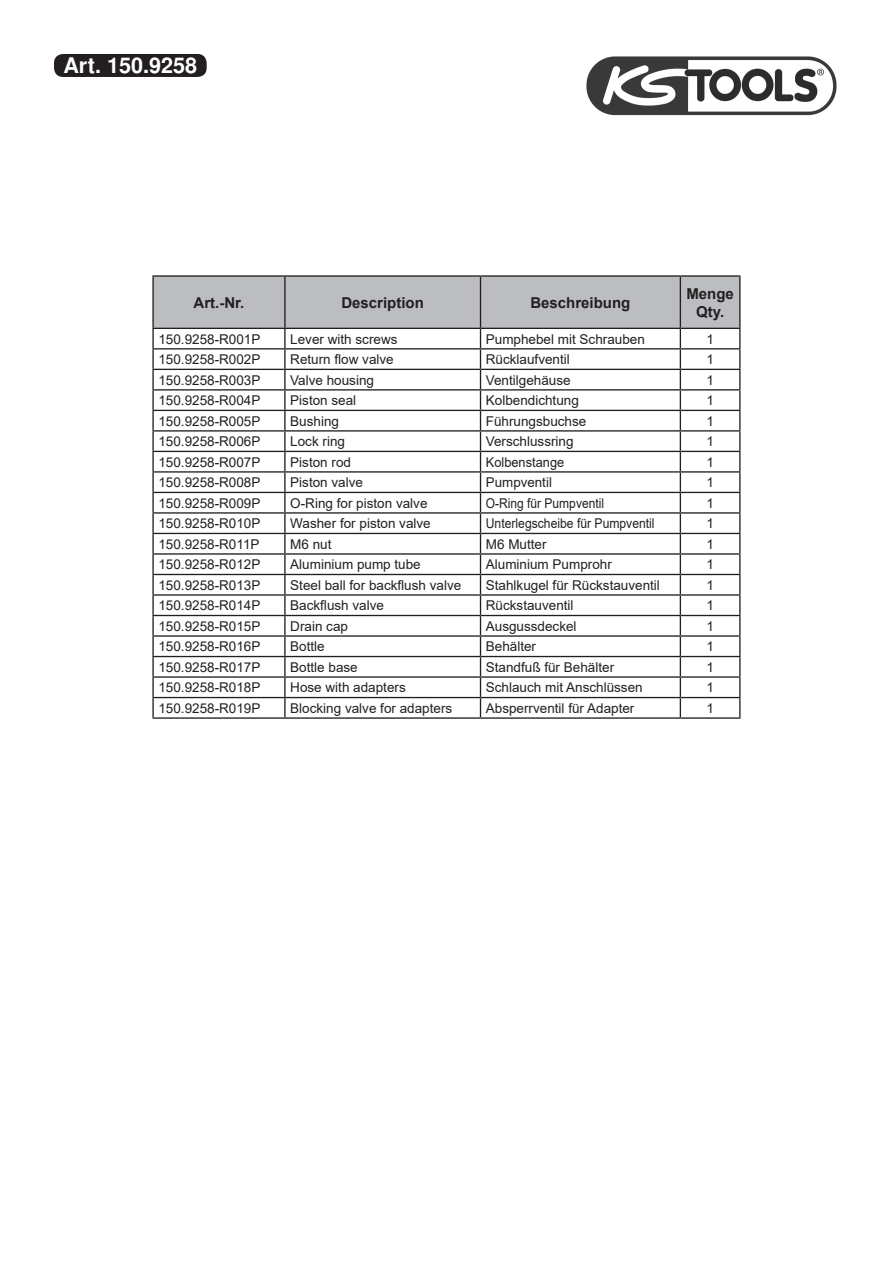
<style>
.page{position:relative;width:893px;height:1263px;background:#fff}
.page>*{position:absolute;margin:0;border:0;box-sizing:border-box;transform-origin:0 0}
.t1{font:700 21.6px "KSTOOL Snimbus";color:#fff}
.t2{font:700 15px/18px "Arial";color:#231f20;text-align:center}
.t3{font:13.5px "Arial";color:#231f20}
.t4{font:13.5px "Arial";color:#231f20;scale:.9 1}
.t5{font:13.5px "Arial";color:#231f20;scale:.89 1}
.t6{font:13.5px "Arial";color:#231f20;scale:.95 1}
</style>
<div class="page">
<img style="left:586px;top:56px;width:239px;height:60px">
<div style="left:54px;top:54px;width:153px;height:23px;background:#231f20;border-radius:9px"></div>
<hr style="left:152px;top:275px;width:133px;height:2px;background:#231f20">
<hr style="left:285px;top:275px;width:195px;height:2px;background:#231f20">
<hr style="left:480px;top:275px;width:200px;height:2px;background:#231f20">
<hr style="left:680px;top:275px;width:61px;height:2px;background:#231f20">
<svg style="left:152px;top:276px;width:589px;height:441px"></svg>
<hr style="left:152px;top:717px;width:133px;height:2px;background:#231f20">
<hr style="left:285px;top:717px;width:195px;height:2px;background:#231f20">
<hr style="left:480px;top:717px;width:200px;height:2px;background:#231f20">
<hr style="left:680px;top:717px;width:61px;height:2px;background:#231f20">
<h1 class="t1" style="left:63px;top:53px;width:135px">Art. 150.9258</h1>
<p class="t2" style="left:194px;top:294px;width:52px">Art.-Nr.</p>
<p class="t2" style="left:341px;top:294px;width:84px">Description</p>
<p class="t2" style="left:530px;top:294px;width:102px">Beschreibung</p>
<p class="t2" style="left:686px;top:285px;width:49px">Menge<br>Qty.</p>
<p class="t3" style="left:158px;top:329px;width:104px">150.9258-R001P</p>
<p class="t3" style="left:290px;top:329px;width:109px">Lever with screws</p>
<p class="t3" style="left:486px;top:329px;width:161px">Pumphebel mit Schrauben</p>
<p class="t3" style="left:706px;top:329px;width:9px">1</p>
<p class="t3" style="left:158px;top:350px;width:104px">150.9258-R002P</p>
<p class="t3" style="left:290px;top:350px;width:105px">Return flow valve</p>
<p class="t3" style="left:486px;top:350px;width:86px">Rücklaufventil</p>
<p class="t3" style="left:706px;top:350px;width:9px">1</p>
<p class="t3" style="left:158px;top:370px;width:104px">150.9258-R003P</p>
<p class="t3" style="left:290px;top:370px;width:85px">Valve housing</p>
<p class="t3" style="left:486px;top:370px;width:86px">Ventilgehäuse</p>
<p class="t3" style="left:706px;top:370px;width:9px">1</p>
<p class="t3" style="left:158px;top:391px;width:104px">150.9258-R004P</p>
<p class="t3" style="left:290px;top:391px;width:68px">Piston seal</p>
<p class="t3" style="left:486px;top:391px;width:95px">Kolbendichtung</p>
<p class="t3" style="left:706px;top:391px;width:9px">1</p>
<p class="t3" style="left:158px;top:411px;width:104px">150.9258-R005P</p>
<p class="t3" style="left:290px;top:411px;width:50px">Bushing</p>
<p class="t3" style="left:486px;top:411px;width:102px">Führungsbuchse</p>
<p class="t3" style="left:706px;top:411px;width:9px">1</p>
<p class="t3" style="left:158px;top:432px;width:104px">150.9258-R006P</p>
<p class="t3" style="left:290px;top:432px;width:56px">Lock ring</p>
<p class="t3" style="left:486px;top:432px;width:89px">Verschlussring</p>
<p class="t3" style="left:706px;top:432px;width:9px">1</p>
<p class="t3" style="left:158px;top:452px;width:104px">150.9258-R007P</p>
<p class="t3" style="left:290px;top:452px;width:62px">Piston rod</p>
<p class="t6" style="left:486px;top:452px;width:84px">Kolbenstange</p>
<p class="t3" style="left:706px;top:452px;width:9px">1</p>
<p class="t3" style="left:158px;top:473px;width:104px">150.9258-R008P</p>
<p class="t3" style="left:290px;top:473px;width:74px">Piston valve</p>
<p class="t3" style="left:486px;top:473px;width:68px">Pumpventil</p>
<p class="t3" style="left:706px;top:473px;width:9px">1</p>
<p class="t3" style="left:158px;top:494px;width:104px">150.9258-R009P</p>
<p class="t3" style="left:290px;top:494px;width:139px">O-Ring for piston valve</p>
<p class="t5" style="left:486px;top:494px;width:134px">O-Ring für Pumpventil</p>
<p class="t3" style="left:706px;top:494px;width:9px">1</p>
<p class="t3" style="left:158px;top:514px;width:104px">150.9258-R010P</p>
<p class="t3" style="left:290px;top:514px;width:142px">Washer for piston valve</p>
<p class="t4" style="left:486px;top:514px;width:189px">Unterlegscheibe für Pumpventil</p>
<p class="t3" style="left:706px;top:514px;width:9px">1</p>
<p class="t3" style="left:158px;top:535px;width:103px">150.9258-R011P</p>
<p class="t3" style="left:290px;top:535px;width:43px">M6 nut</p>
<p class="t3" style="left:486px;top:535px;width:62px">M6 Mutter</p>
<p class="t3" style="left:706px;top:535px;width:9px">1</p>
<p class="t3" style="left:158px;top:555px;width:104px">150.9258-R012P</p>
<p class="t3" style="left:290px;top:555px;width:132px">Aluminium pump tube</p>
<p class="t3" style="left:486px;top:555px;width:128px">Aluminium Pumprohr</p>
<p class="t3" style="left:706px;top:555px;width:9px">1</p>
<p class="t3" style="left:158px;top:576px;width:104px">150.9258-R013P</p>
<p class="t3" style="left:290px;top:576px;width:173px">Steel ball for backflush valve</p>
<p class="t3" style="left:486px;top:576px;width:176px">Stahlkugel für Rückstauventil</p>
<p class="t3" style="left:706px;top:576px;width:9px">1</p>
<p class="t3" style="left:158px;top:596px;width:104px">150.9258-R014P</p>
<p class="t3" style="left:290px;top:596px;width:95px">Backflush valve</p>
<p class="t3" style="left:486px;top:596px;width:89px">Rückstauventil</p>
<p class="t3" style="left:706px;top:596px;width:9px">1</p>
<p class="t3" style="left:158px;top:617px;width:104px">150.9258-R015P</p>
<p class="t3" style="left:290px;top:617px;width:59px">Drain cap</p>
<p class="t3" style="left:486px;top:617px;width:92px">Ausgussdeckel</p>
<p class="t3" style="left:706px;top:617px;width:9px">1</p>
<p class="t3" style="left:158px;top:637px;width:104px">150.9258-R016P</p>
<p class="t3" style="left:290px;top:637px;width:36px">Bottle</p>
<p class="t3" style="left:486px;top:637px;width:52px">Behälter</p>
<p class="t3" style="left:706px;top:637px;width:9px">1</p>
<p class="t3" style="left:158px;top:658px;width:104px">150.9258-R017P</p>
<p class="t3" style="left:290px;top:658px;width:69px">Bottle base</p>
<p class="t3" style="left:486px;top:658px;width:130px">Standfuß für Behälter</p>
<p class="t3" style="left:706px;top:658px;width:9px">1</p>
<p class="t3" style="left:158px;top:678px;width:104px">150.9258-R018P</p>
<p class="t3" style="left:290px;top:678px;width:117px">Hose with adapters</p>
<p class="t3" style="left:486px;top:678px;width:158px">Schlauch mit Anschlüssen</p>
<p class="t3" style="left:706px;top:678px;width:9px">1</p>
<p class="t3" style="left:158px;top:699px;width:104px">150.9258-R019P</p>
<p class="t3" style="left:290px;top:699px;width:164px">Blocking valve for adapters</p>
<p class="t3" style="left:486px;top:699px;width:150px">Absperrventil für Adapter</p>
<p class="t3" style="left:706px;top:699px;width:9px">1</p>
</div>
